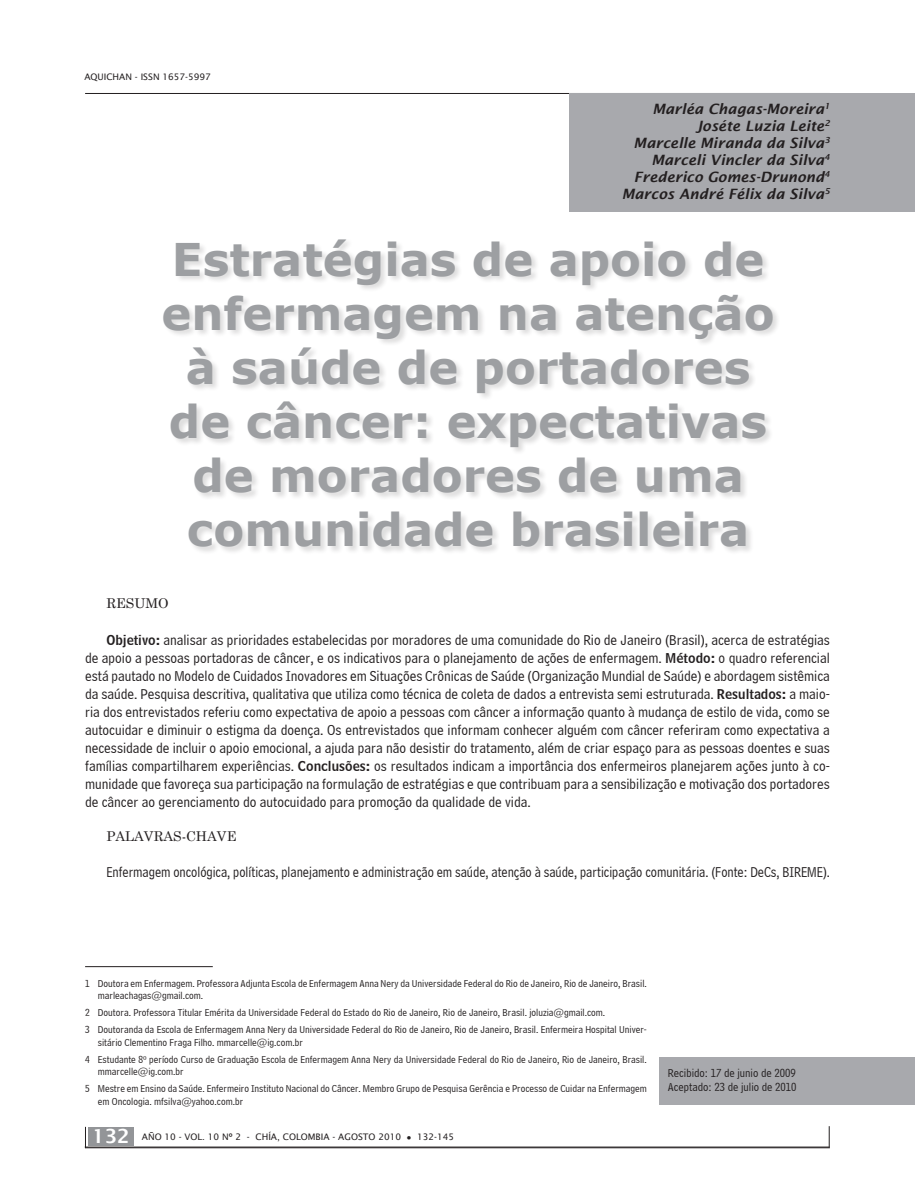
<style>
.page{position:relative;width:915px;height:1191px;background:#fff}
.page>*{position:absolute;margin:0;border:0;box-sizing:border-box;transform-origin:0 0}
.t1{font:700 45px/54px "MS Reference Sans Serif";color:#9d9fa2;text-align:center}
.t2{font:600 19.5px "Lucida Sans";color:#fff}
.t3{font:15px/18px "Bell Centennial BT Address";color:#231f20;text-align:justify}
.t4{font:15px "Bell Centennial BT Address";color:#231f20;scale:.93 1}
.t5{font:italic 600 14.25px/17.1px "Lucida Sans";color:#231f20;text-align:right}
.t6{font:13.5px "Century Schoolbook";color:#231f20}
.t7{font:12px/14.4px "Bell Centennial BT Address";color:#231f20}
.t8{font:10.5px/16.8px "Bell Centennial BT Address";color:#231f20}
.t9{font:9px "Lucida Sans";color:#231f20}
.s1{font-family:"Bell Centennial BT Name And Number";font-size:13.5px}
</style>
<div class="page">
<hr style="left:85px;top:1147px;width:744px;height:1px;background:#231f20">
<svg style="left:85px;top:1126px;width:1px;height:20px"></svg>
<div style="left:88px;top:1126px;width:46px;height:19px;background:#939598"></div>
<hr style="left:85px;top:93px;width:744px;height:1px;background:#231f20">
<div style="left:659px;top:1057px;width:255px;height:47px;background:#a8a9ad"></div>
<div style="left:568px;top:93px;width:346px;height:118px;background:#a8a9ad"></div>
<div style="left:163px;top:239px;width:618px;height:315px;background:#231f20;opacity:.15"></div>
<hr style="left:85px;top:1146px;width:744px;height:1px;background:#231f20">
<svg style="left:828px;top:1126px;width:1px;height:21px"></svg>
<hr style="left:85px;top:966px;width:128px;height:1px;background:#231f20">
<p class="t9" style="left:84px;top:72px;width:128px">AQUICHAN - ISSN 1657-5997</p>
<p class="t5" style="left:621px;top:100px;width:209px">Marléa Chagas-Moreira<sup>1<br></sup>Joséte Luzia Leite<sup>2<br></sup>Marcelle Miranda da Silva<sup>3<br></sup>Marceli Vincler da Silva<sup>4<br></sup>Frederico Gomes-Drunond<sup>4<br></sup>Marcos André Félix da Silva<sup>5</sup></p>
<h1 class="t1" style="left:161px;top:231px;width:614px">Estratégias de apoio de enfermagem na atenção à saúde de portadores de câncer: expectativas de moradores de uma comunidade brasileira</h1>
<p class="t6" style="left:106px;top:595px;width:64px">RESUMO</p>
<p class="t3" style="left:85px;top:630px;width:746px;text-indent:21px"><span class="s1">Objetivo:</span> analisar as prioridades estabelecidas por moradores de uma comunidade do Rio de Janeiro (Brasil), acerca de estratégias de apoio a pessoas portadoras de câncer, e os indicativos para o planejamento de ações de enfermagem. <span class="s1">Método:</span> o quadro referencial está pautado no Modelo de Cuidados Inovadores em Situações Crônicas de Saúde (Organização Mundial de Saúde) e abordagem sistêmica da saúde. Pesquisa descritiva, qualitativa que utiliza como técnica de coleta de dados a entrevista semi estruturada. <span class="s1">Resultados:</span> a maio&shy;ria dos entrevistados referiu como expectativa de apoio a pessoas com câncer a informação quanto à mudança de estilo de vida, como se autocuidar e diminuir o estigma da doença. Os entrevistados que informam conhecer alguém com câncer referiram como expectativa a necessidade de incluir o apoio emocional, a ajuda para não desistir do tratamento, além de criar espaço para as pessoas doentes e suas famílias compartilharem experiências. <span class="s1">Conclusões:</span> os resultados indicam a importância dos enfermeiros planejarem ações junto à co&shy;munidade que favoreça sua participação na formulação de estratégias e que contribuam para a sensibilização e motivação dos portadores de câncer ao gerenciamento do autocuidado para promoção da qualidade de vida.</p>
<p class="t6" style="left:106px;top:827px;width:131px">PALAVRAS-CHAVE</p>
<p class="t4" style="left:106px;top:863px;width:779px">Enfermagem oncológica, políticas, planejamento e administração em saúde, atenção à saúde, participação comunitária. (Fonte: DeCs, BIREME).</p>
<p class="t8" style="left:98px;top:977px;width:550px;line-height:12.6px;text-indent:-13px">1 Doutora em Enfermagem. Professora Adjunta Escola de Enfermagem Anna Nery da Universidade Federal do Rio de Janeiro, Rio de Janeiro, Brasil. marleachagas@gmail.com.</p>
<p class="t8" style="left:85px;top:1004px;width:563px">2 Doutora. Professora Titular Emérita da Universidade Federal do Estado do Rio de Janeiro, Rio de Janeiro, Brasil. joluzia@gmail.com.<br>3 Doutoranda da Escola de Enfermagem Anna Nery da Universidade Federal do Rio de Janeiro, Rio de Janeiro, Brasil. Enfermeira Hospital Univer-</p>
<p class="t8" style="left:85px;top:1033px;width:563px;text-indent:13px">sitário Clementino Fraga Filho. mmarcelle@ig.com.br<br>4 Estudante 8º período Curso de Graduação Escola de Enfermagem Anna Nery da Universidade Federal do Rio de Janeiro, Rio de Janeiro, Brasil.</p>
<p class="t8" style="left:85px;top:1063px;width:563px;text-indent:13px">mmarcelle@ig.com.br<br>5 Mestre em Ensino da Saúde. Enfermeiro Instituto Nacional do Câncer. Membro Grupo de Pesquisa Gerência e Processo de Cuidar na Enfermagem</p>
<p class="t8" style="left:98px;top:1092px;width:147px">em Oncologia. mfsilva@yahoo.com.br</p>
<h2 class="t2" style="left:92px;top:1125px;width:39px">132</h2>
<p class="t9" style="left:142px;top:1131px;width:314px">AÑO 10 - VOL. 10 Nº 2 - CHÍA, COLOMBIA - AGOSTO 2010 ● 132-145</p>
<p class="t7" style="left:667px;top:1065px;width:130px">Recibido: 17 de junio de 2009<br>Aceptado: 23 de julio de 2010</p>
</div>
